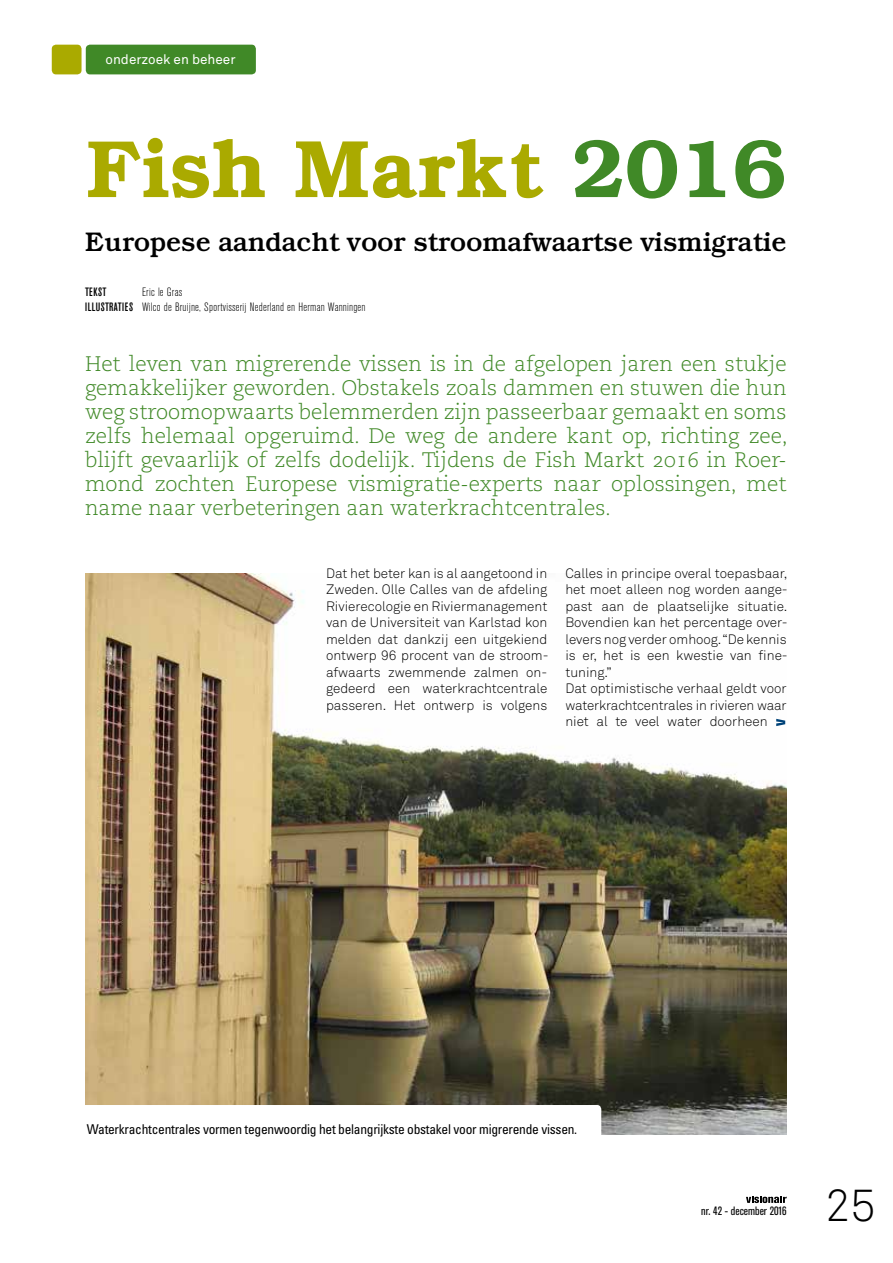
<style>
.page{position:relative;width:893px;height:1263px;background:#fff}
.page>*{position:absolute;margin:0;border:0;box-sizing:border-box;transform-origin:0 0}
.t1{font:600 82.5px "Bookman";letter-spacing:-.01em;color:#aa0}
.t2{font:300 45px "Akkurat";color:#000}
.t3{font:500 27px "Bookman";letter-spacing:-.01em;color:#000}
.t4{font:21px/24px "Caecilia Light Os F";color:#408927;text-align:justify}
.t5{font:300 13.5px/16.5px "Akkurat";color:#000;text-align:justify}
.t6{font:condensed 13.5px "Univers";letter-spacing:-.02em;color:#000}
.t7{font:13.5px "Akkurat";color:#fff}
.t8{font:300 12px/15px "Akzidenz Grotesk Condensed BQ";letter-spacing:.02em;color:#000}
.t9{font:12px "Akzidenz Grotesk Condensed BQ";color:#000}
.t10{font:500 12px "Akzidenz Grotesk Condensed BQ";letter-spacing:.03em;color:#000}
.s1{color:#408927}
.s2{font-weight:500}
</style>
<div class="page">
<svg style="left:746px;top:1197px;width:41px;height:6px"></svg>
<img style="left:85px;top:574px;width:702px;height:560px">
<div style="left:52px;top:45px;width:30px;height:29px;background:#aa0;border-radius:4px"></div>
<div style="left:86px;top:45px;width:170px;height:29px;background:#408927;border-radius:4px"></div>
<div style="left:66px;top:1105px;width:535px;height:68px;background:#fff;border-radius:4px"></div>
<svg style="left:776px;top:719px;width:9px;height:7px"></svg>
<p class="t7" style="left:106px;top:52px;width:131px">onderzoek en beheer</p>
<h1 class="t1" style="left:85px;top:120px;width:703px">Fish Markt <span class="s1">2016</span></h1>
<h3 class="t3" style="left:85px;top:225px;width:703px">Europese aandacht voor stroomafwaartse vismigratie</h3>
<p class="t10" style="left:85px;top:285px;width:23px">TEKST</p>
<p class="t8" style="left:85px;top:284px;width:282px;text-indent:57px">Eric le Gras<br><span class="s2">ILLUSTRATIES</span> Wilco de Bruijne, Sportvisserij Nederland en Herman Wanningen</p>
<p class="t4" style="left:85px;top:352px;width:704px">Het leven van migrerende vissen is in de afgelopen jaren een stukje gemakkelijker geworden. Obstakels zoals dammen en stuwen die hun weg stroomopwaarts belemmerden zijn passeerbaar gemaakt en soms zelfs helemaal opgeruimd. De weg de andere kant op, richting zee, blijft gevaarlijk of zelfs dodelijk. Tijdens de Fish Markt 2016 in Roer&shy;mond zochten Europese vismigratie-experts naar oplossingen, met name naar verbeteringen aan waterkrachtcentrales.</p>
<p class="t5" style="left:326px;top:565px;width:224px">Dat het beter kan is al aangetoond in Zweden. Olle Calles van de afdeling Rivierecologie en Riviermanagement van de Universiteit van Karlstad kon melden dat dankzij een uitgekiend ontwerp 96 procent van de stroom&shy;afwaarts zwemmende zalmen on&shy;gedeerd een waterkrachtcentrale passeren. Het ontwerp is volgens</p>
<p class="t5" style="left:565px;top:565px;width:224px;text-align:left">Calles in principe overal toepasbaar, het moet alleen nog worden aange&shy;past aan de plaatselijke situatie.<br>Bovendien kan het percentage over&shy;levers nog verder omhoog. “De kennis is er, het is een kwestie van fine&shy;tuning.”<br>Dat optimistische verhaal geldt voor waterkrachtcentrales in rivieren waar niet al te veel water doorheen</p>
<p class="t6" style="left:87px;top:1120px;width:492px">Waterkrachtcentrales vormen tegenwoordig het belangrijkste obstakel voor migrerende vissen.</p>
<p class="t9" style="left:701px;top:1204px;width:87px">nr. 42 - december 2016</p>
<h2 class="t2" style="left:825px;top:1179px;width:53px">25</h2>
</div>
